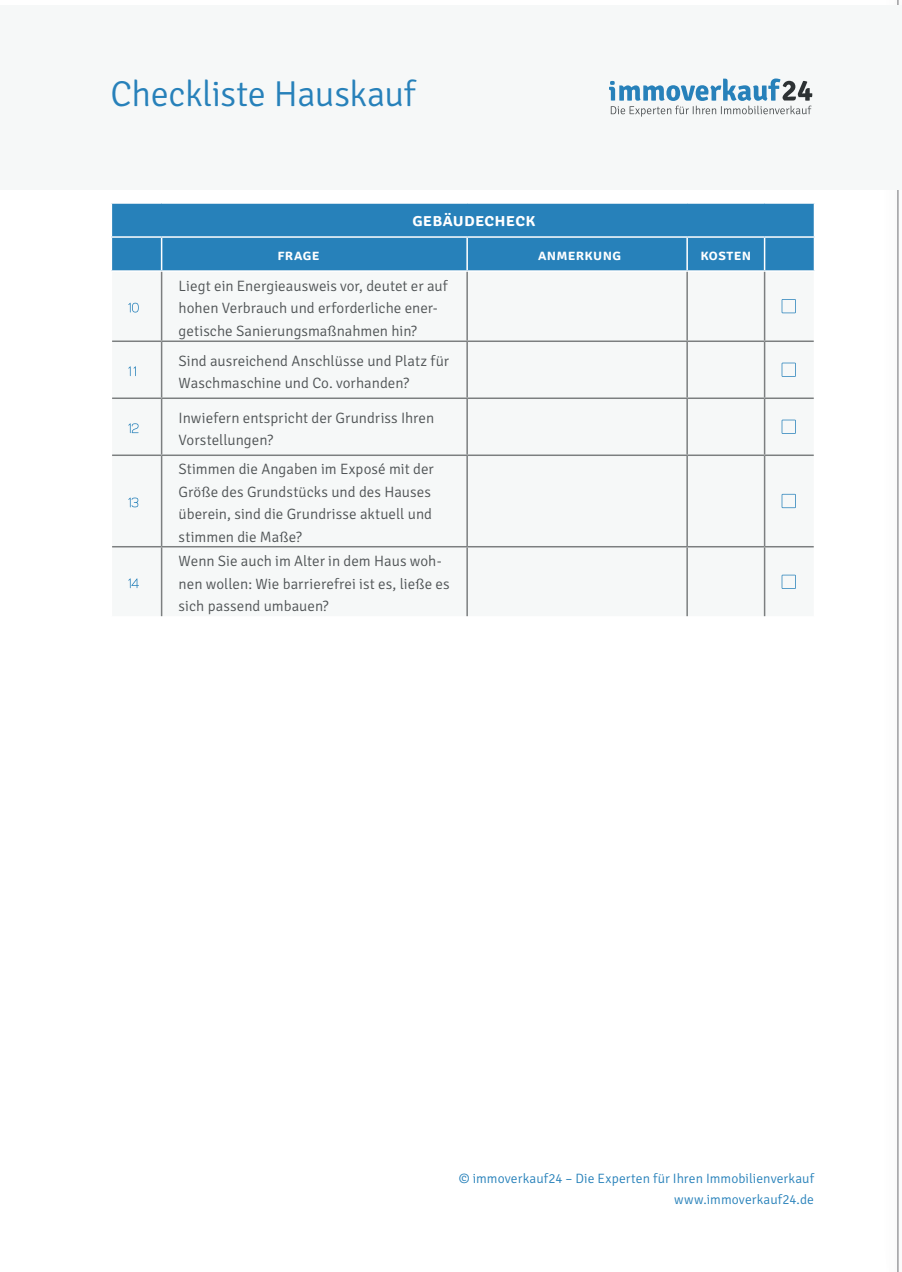
<style>
.page{position:relative;width:902px;height:1272px;background:#fff}
.page>*{position:absolute;margin:0;border:0;box-sizing:border-box;transform-origin:0 0}
.t1{font:300 36px "Signika";letter-spacing:-.01em;color:#2781ba}
.t2{font:600 18px "Signika";letter-spacing:.01em;color:#fff}
.t3{font:300 15px/22.5px "Signika";color:#4f5355}
.t4{font:600 15px "Signika";letter-spacing:.02em;color:#fff}
.t5{font:300 13.5px "Signika";letter-spacing:.005em;color:#2781ba}
</style>
<div class="page">
<hr style="left:897px;top:0;width:1px;height:1271px;background:#6f7073">
<div style="left:0;top:6px;width:901px;height:184px;background:#f6f8f8"></div>
<div style="left:112px;top:204px;width:701px;height:66px;background:#2781ba"></div>
<div style="left:112px;top:272px;width:701px;height:344px;background:#f6f8f8"></div>
<hr style="left:111px;top:236px;width:51px;height:2px;background:#fff">
<hr style="left:162px;top:236px;width:305px;height:2px;background:#fff">
<hr style="left:161px;top:238px;width:1px;height:32px;background:#fff">
<hr style="left:467px;top:236px;width:220px;height:2px;background:#fff">
<hr style="left:466px;top:238px;width:2px;height:32px;background:#fff">
<hr style="left:687px;top:236px;width:77px;height:2px;background:#fff">
<hr style="left:686px;top:238px;width:1px;height:32px;background:#fff">
<hr style="left:764px;top:236px;width:51px;height:2px;background:#fff">
<hr style="left:763px;top:238px;width:2px;height:32px;background:#fff">
<hr style="left:161px;top:272px;width:1px;height:68px;background:#7c7f80">
<hr style="left:466px;top:272px;width:2px;height:68px;background:#7c7f80">
<hr style="left:686px;top:272px;width:1px;height:68px;background:#7c7f80">
<hr style="left:763px;top:272px;width:2px;height:68px;background:#7c7f80">
<hr style="left:161px;top:342px;width:1px;height:55px;background:#7c7f80">
<hr style="left:466px;top:342px;width:2px;height:55px;background:#7c7f80">
<hr style="left:686px;top:342px;width:1px;height:55px;background:#7c7f80">
<hr style="left:763px;top:342px;width:2px;height:55px;background:#7c7f80">
<hr style="left:161px;top:399px;width:1px;height:55px;background:#7c7f80">
<hr style="left:466px;top:399px;width:2px;height:55px;background:#7c7f80">
<hr style="left:686px;top:399px;width:1px;height:55px;background:#7c7f80">
<hr style="left:763px;top:399px;width:2px;height:55px;background:#7c7f80">
<hr style="left:161px;top:456px;width:1px;height:90px;background:#7c7f80">
<hr style="left:466px;top:456px;width:2px;height:90px;background:#7c7f80">
<hr style="left:686px;top:456px;width:1px;height:90px;background:#7c7f80">
<hr style="left:763px;top:456px;width:2px;height:90px;background:#7c7f80">
<hr style="left:161px;top:547px;width:1px;height:69px;background:#7c7f80">
<hr style="left:466px;top:547px;width:2px;height:69px;background:#7c7f80">
<hr style="left:686px;top:547px;width:1px;height:69px;background:#7c7f80">
<hr style="left:763px;top:547px;width:2px;height:69px;background:#7c7f80">
<hr style="left:112px;top:340px;width:50px;height:2px;background:#7c7f80">
<hr style="left:162px;top:340px;width:305px;height:2px;background:#7c7f80">
<hr style="left:467px;top:340px;width:220px;height:2px;background:#7c7f80">
<hr style="left:687px;top:340px;width:77px;height:2px;background:#7c7f80">
<hr style="left:764px;top:340px;width:49px;height:2px;background:#7c7f80">
<hr style="left:112px;top:397px;width:50px;height:2px;background:#7c7f80">
<hr style="left:162px;top:397px;width:305px;height:2px;background:#7c7f80">
<hr style="left:467px;top:397px;width:220px;height:2px;background:#7c7f80">
<hr style="left:687px;top:397px;width:77px;height:2px;background:#7c7f80">
<hr style="left:764px;top:397px;width:49px;height:2px;background:#7c7f80">
<hr style="left:112px;top:454px;width:50px;height:2px;background:#7c7f80">
<hr style="left:162px;top:454px;width:305px;height:2px;background:#7c7f80">
<hr style="left:467px;top:454px;width:220px;height:2px;background:#7c7f80">
<hr style="left:687px;top:454px;width:77px;height:2px;background:#7c7f80">
<hr style="left:764px;top:454px;width:49px;height:2px;background:#7c7f80">
<hr style="left:112px;top:546px;width:50px;height:1px;background:#7c7f80">
<hr style="left:162px;top:546px;width:305px;height:1px;background:#7c7f80">
<hr style="left:467px;top:546px;width:220px;height:1px;background:#7c7f80">
<hr style="left:687px;top:546px;width:77px;height:1px;background:#7c7f80">
<hr style="left:764px;top:546px;width:49px;height:1px;background:#7c7f80">
<svg style="left:128px;top:303px;width:11px;height:9px"></svg>
<svg style="left:781px;top:299px;width:14px;height:14px"></svg>
<svg style="left:128px;top:366px;width:8px;height:10px"></svg>
<svg style="left:781px;top:362px;width:14px;height:15px"></svg>
<svg style="left:128px;top:423px;width:10px;height:10px"></svg>
<svg style="left:781px;top:419px;width:14px;height:15px"></svg>
<svg style="left:128px;top:497px;width:10px;height:10px"></svg>
<svg style="left:781px;top:494px;width:14px;height:14px"></svg>
<svg style="left:128px;top:578px;width:11px;height:10px"></svg>
<svg style="left:781px;top:574px;width:14px;height:15px"></svg>
<svg style="left:609px;top:78px;width:203px;height:39px"></svg>
<p class="t1" style="left:111px;top:74px;width:306px">Checkliste Hauskauf</p>
<p class="t2" style="left:412px;top:210px;width:125px">gebäudecheck</p>
<p class="t4" style="left:277px;top:246px;width:44px">frage</p>
<p class="t4" style="left:538px;top:246px;width:85px">anmerkung</p>
<p class="t4" style="left:700px;top:246px;width:52px">kosten</p>
<p class="t3" style="left:179px;top:275px;width:270px">Liegt ein Energieausweis vor, deutet er auf hohen Verbrauch und erforderliche ener&shy;getische Sanierungsmaßnahmen hin?</p>
<p class="t3" style="left:179px;top:349px;width:272px">Sind ausreichend Anschlüsse und Platz für<br>Waschmaschine und Co. vorhanden?</p>
<p class="t3" style="left:179px;top:406px;width:257px">Inwiefern entspricht der Grundriss Ihren<br>Vorstellungen?</p>
<p class="t3" style="left:179px;top:458px;width:256px">Stimmen die Angaben im Exposé mit der Größe des Grundstücks und des Hauses überein, sind die Grundrisse aktuell und stimmen die Maße?</p>
<p class="t3" style="left:179px;top:550px;width:272px">Wenn Sie auch im Alter in dem Haus woh&shy;nen wollen: Wie barrierefrei ist es, ließe es sich passend umbauen?</p>
<p class="t5" style="left:459px;top:1171px;width:356px">© immoverkauf24 – Die Experten für Ihren Immobilienverkauf</p>
<p class="t5" style="left:674px;top:1192px;width:141px">www.immoverkauf24.de</p>
</div>
